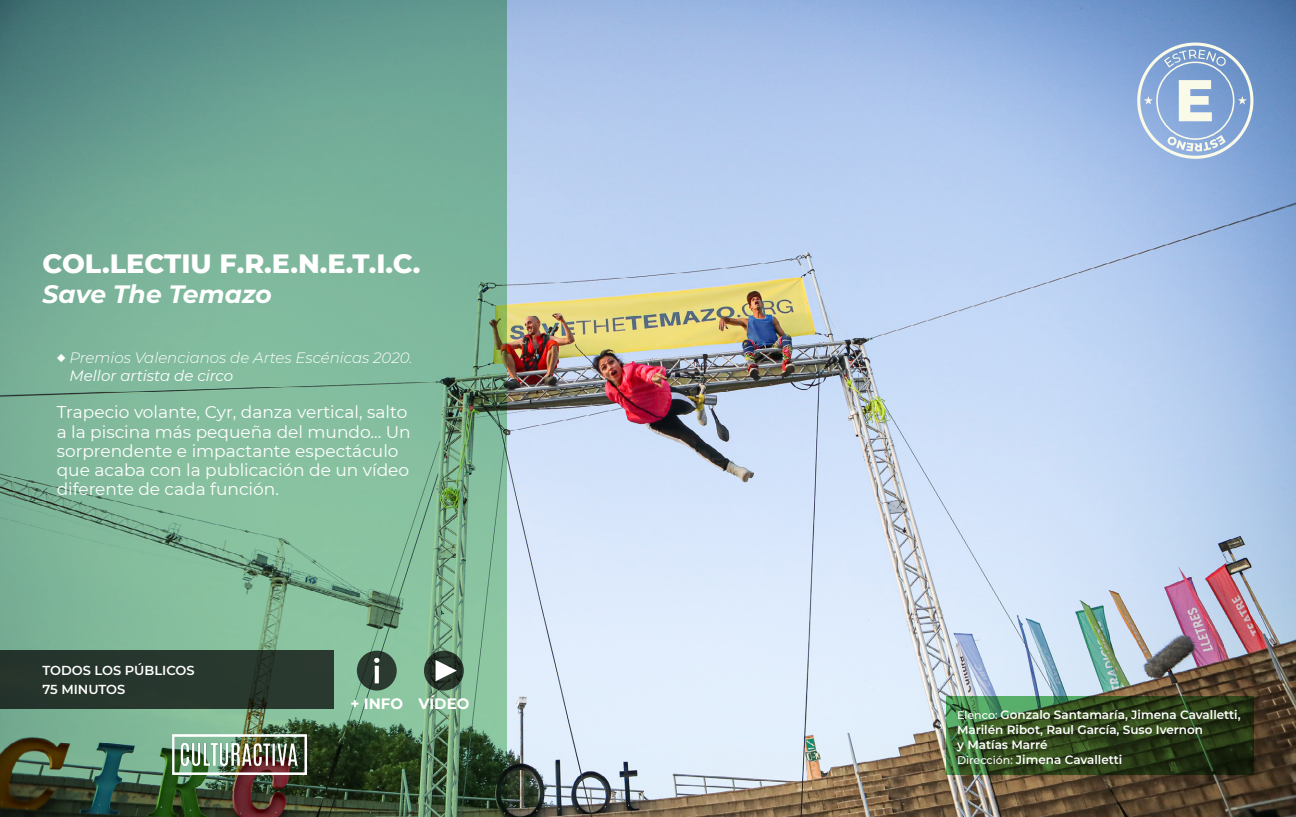
<style>
.page{position:relative;width:1296px;height:817px;background:#fff}
.page>*{position:absolute;margin:0;border:0;box-sizing:border-box;transform-origin:0 0}
.Comp_Banda{font:800 27px "Montserrat";color:#fff}
.Espectaculo{font:italic 700 25px "Montserrat";color:#fff}
.t1{font:17px/19px "Montserrat";color:#fff}
.t2{font:italic 300 15px/18px "Montserrat";color:#fff}
.txt_iconos{font:700 15px "Montserrat";color:#fff}
.t3{font:600 13px "Montserrat";color:#fff}
.t4{font:600 12px/15px "Montserrat";color:#fff}
.s1{font-weight:400}
.s2{font-weight:500;font-size:11px}
</style>
<div class="page">
<img style="left:506px;top:0;width:789px;height:816px">
<svg style="left:0;top:0;width:506px;height:816px;background:#71a58c"></svg>
<div style="left:0;top:650px;width:333px;height:59px;background:#28372e"></div>
<svg style="left:945px;top:695px;width:308px;height:79px;background:#314b23"></svg>
<svg style="left:357px;top:650px;width:40px;height:40px"></svg>
<svg style="left:374px;top:657px;width:5px;height:26px"></svg>
<svg style="left:424px;top:650px;width:40px;height:40px"></svg>
<svg style="left:435px;top:659px;width:22px;height:22px"></svg>
<img style="left:173px;top:734px;width:133px;height:40px">
<svg style="left:1137px;top:43px;width:116px;height:116px;background:#99b4d8"></svg>
<p class="Comp_Banda" style="left:43px;top:243px;width:379px">COL.LECTIU F.R.E.N.E.T.I.C.</p>
<p class="Espectaculo" style="left:43px;top:276px;width:231px">Save The Temazo</p>
<p class="t2" style="left:70px;top:348px;width:344px;text-indent:-13px">◆ Premios Valencianos de Artes Escénicas 2020.<br><span class="s1">Mellor artista de circo</span></p>
<p class="t1" style="left:57px;top:402px;width:355px">Trapecio volante, Cyr, danza vertical, salto a la piscina más pequeña del mundo... Un sorprendente e impactante espectáculo que acaba con la publicación de un vídeo diferente de cada función.</p>
<p class="t3" style="left:43px;top:660px;width:154px">TODOS LOS PÚBLICOS</p>
<p class="t3" style="left:43px;top:680px;width:84px">75 MINUTOS</p>
<p class="txt_iconos" style="left:350px;top:692px;width:54px">+ INFO</p>
<p class="txt_iconos" style="left:418px;top:692px;width:52px">VÍDEO</p>
<p class="t4" style="left:957px;top:706px;width:285px"><span class="s2">Elenco:</span> Gonzalo Santamaría, Jimena Cavalletti,<br>Marilén Ribot, Raul García, Suso Ivernon<br>y Matías Marré</p>
<p class="t4" style="left:957px;top:751px;width:167px"><span class="s2">Dirección:</span> Jimena Cavalletti</p>
</div>
